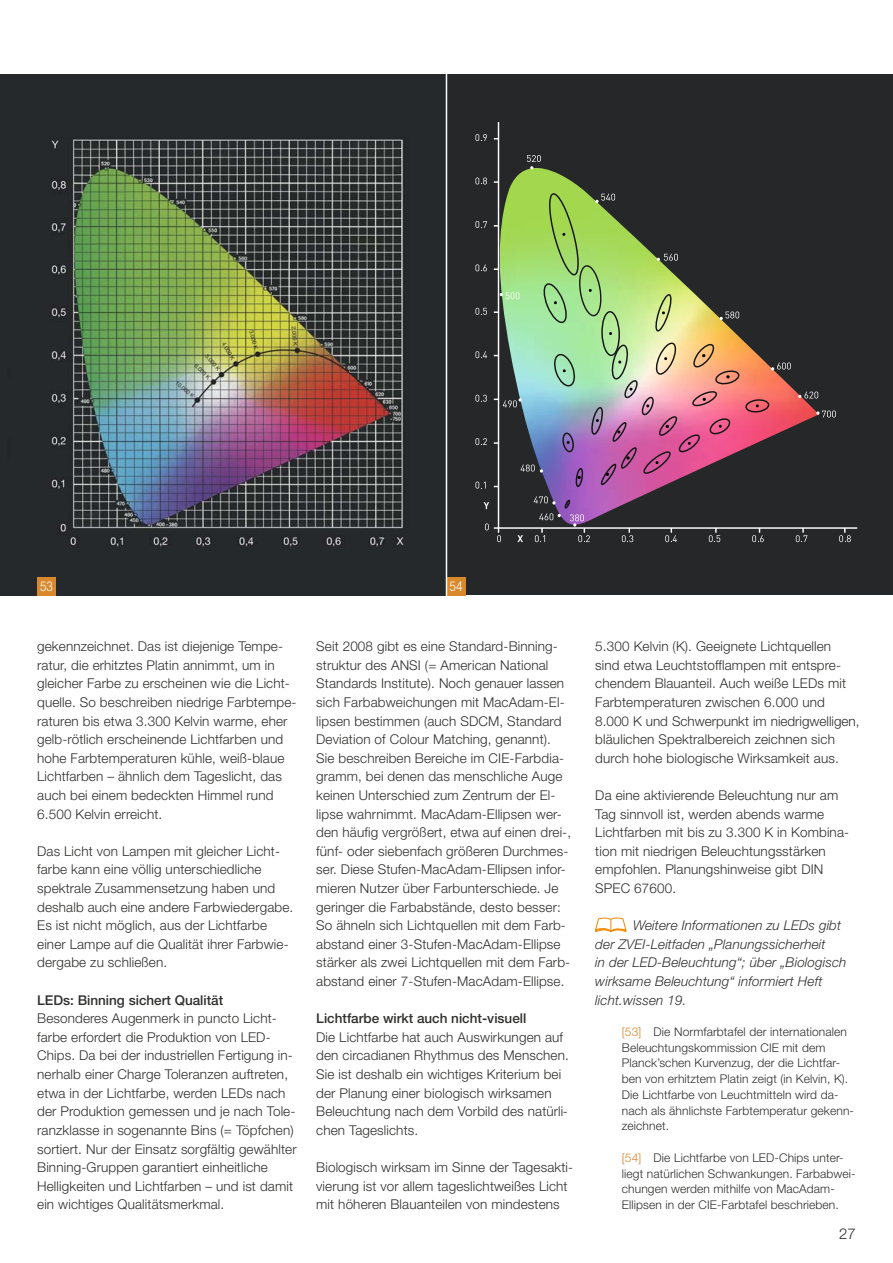
<style>
.page{position:relative;width:893px;height:1263px;background:#fff}
.page>*{position:absolute;margin:0;border:0;box-sizing:border-box;transform-origin:0 0}
.t1{font:300 15px "Helvetica Neue LT Pro";color:#2f2f2e}
.t2{font:300 13.5px/18.6px "Helvetica Neue LT Pro";letter-spacing:.01em;color:#2f2f2e}
.t3{font:italic 300 13.5px/18.6px "Helvetica Neue LT Pro";letter-spacing:.01em;color:#2f2f2e}
.t4{font:500 13.5px "Helvetica Neue LT Pro";color:#2f2f2e}
.t5{font:300 condensed 13.5px "Helvetica Neue LT Pro";color:#fff}
.t6{font:300 12px/15.8px "Helvetica Neue LT Pro";letter-spacing:.01em;color:#2f2f2e}
.s1{color:#d9882b}
</style>
<div class="page">
<svg style="left:601px;top:917px;width:20px;height:1px"></svg>
<svg style="left:595px;top:918px;width:31px;height:14px"></svg>
<img style="left:0;top:74px;width:446px;height:521px">
<div style="left:446px;top:74px;width:447px;height:521px;background:#252728"></div>
<img style="left:497px;top:168px;width:322px;height:358px">
<hr style="left:498px;top:122px;width:1px;height:411px;background:#fff">
<hr style="left:494px;top:527px;width:363px;height:2px;background:#fff">
<svg style="left:527px;top:155px;width:14px;height:14px"></svg>
<svg style="left:816px;top:410px;width:20px;height:7px"></svg>
<svg style="left:798px;top:392px;width:20px;height:6px"></svg>
<img style="left:494px;top:193px;width:297px;height:295px">
<svg style="left:497px;top:535px;width:4px;height:7px"></svg>
<svg style="left:485px;top:523px;width:4px;height:7px"></svg>
<svg style="left:475px;top:482px;width:11px;height:7px"></svg>
<svg style="left:534px;top:496px;width:56px;height:46px"></svg>
<svg style="left:475px;top:438px;width:12px;height:7px"></svg>
<svg style="left:622px;top:528px;width:11px;height:14px"></svg>
<svg style="left:475px;top:395px;width:12px;height:7px"></svg>
<svg style="left:665px;top:528px;width:12px;height:14px"></svg>
<svg style="left:475px;top:351px;width:12px;height:7px"></svg>
<svg style="left:517px;top:535px;width:6px;height:7px"></svg>
<svg style="left:484px;top:502px;width:5px;height:7px"></svg>
<svg style="left:709px;top:528px;width:11px;height:14px"></svg>
<svg style="left:475px;top:308px;width:12px;height:7px"></svg>
<svg style="left:752px;top:528px;width:12px;height:14px"></svg>
<svg style="left:475px;top:264px;width:12px;height:7px"></svg>
<svg style="left:796px;top:528px;width:11px;height:14px"></svg>
<svg style="left:475px;top:221px;width:12px;height:7px"></svg>
<svg style="left:839px;top:528px;width:12px;height:14px"></svg>
<svg style="left:475px;top:177px;width:12px;height:8px"></svg>
<svg style="left:475px;top:134px;width:12px;height:7px"></svg>
<div style="left:37px;top:577px;width:19px;height:19px;background:#d9882b"></div>
<div style="left:447px;top:577px;width:18px;height:18px;background:#d9882b"></div>
<hr style="left:446px;top:60px;width:1px;height:541px;background:#fff">
<p class="t5" style="left:40px;top:581px;width:14px">53</p>
<p class="t5" style="left:450px;top:581px;width:14px">54</p>
<p class="t2" style="left:37px;top:638px;width:261px">gekennzeichnet. Das ist diejenige Tempe&shy;ratur, die erhitztes Platin annimmt, um in gleicher Farbe zu erscheinen wie die Licht&shy;quelle. So beschreiben niedrige Farbtempe&shy;raturen bis etwa 3.300 Kelvin warme, eher gelb-rötlich erscheinende Lichtfarben und hohe Farbtemperaturen kühle, weiß-blaue Lichtfarben – ähnlich dem Tageslicht, das auch bei einem bedeckten Himmel rund 6.500 Kelvin erreicht.</p>
<p class="t2" style="left:37px;top:843px;width:258px">Das Licht von Lampen mit gleicher Licht&shy;farbe kann eine völlig unterschiedliche spektrale Zusammensetzung haben und deshalb auch eine andere Farbwiedergabe.<br>Es ist nicht möglich, aus der Lichtfarbe einer Lampe auf die Qualität ihrer Farbwie&shy;dergabe zu schließen.</p>
<p class="t4" style="left:37px;top:995px;width:188px">LEDs: Binning sichert Qualität</p>
<p class="t2" style="left:37px;top:1010px;width:261px">Besonderes Augenmerk in puncto Licht&shy;farbe erfordert die Produktion von LED-Chips. Da bei der industriellen Fertigung in&shy;nerhalb einer Charge Toleranzen auftreten, etwa in der Lichtfarbe, werden LEDs nach der Produktion gemessen und je nach Tole&shy;ranzklasse in sogenannte Bins (= Töpfchen) sortiert. Nur der Einsatz sorgfältig gewählter Binning-Gruppen garantiert einheitliche Helligkeiten und Lichtfarben – und ist damit ein wichtiges Qualitätsmerkmal.</p>
<p class="t2" style="left:316px;top:638px;width:256px">Seit 2008 gibt es eine Standard-Binning - struktur des ANSI (= American National Standards Institute). Noch genauer lassen sich Farbabweichungen mit MacAdam-El&shy;lipsen bestimmen (auch SDCM, Standard Deviation of Colour Matching, genannt).<br>Sie beschreiben Bereiche im CIE-Farbdia&shy;gramm, bei denen das menschliche Auge keinen Unterschied zum Zentrum der El&shy;lipse wahrnimmt. MacAdam-Ellipsen wer&shy;den häufig vergrößert, etwa auf einen drei-, fünf- oder siebenfach größeren Durchmes&shy;ser. Diese Stufen-MacAdam-Ellipsen infor&shy;mieren Nutzer über Farbunterschiede. Je geringer die Farbabstände, desto besser:<br>So ähneln sich Lichtquellen mit dem Farb&shy;abstand einer 3-Stufen-MacAdam-Ellipse stärker als zwei Lichtquellen mit dem Farb&shy;abstand einer 7-Stufen-MacAdam-Ellipse.</p>
<p class="t4" style="left:316px;top:1014px;width:212px">Lichtfarbe wirkt auch nicht-visuell</p>
<p class="t2" style="left:316px;top:1029px;width:254px">Die Lichtfarbe hat auch Auswirkungen auf den circadianen Rhythmus des Menschen.<br>Sie ist deshalb ein wichtiges Kriterium bei der Planung einer biologisch wirksamen Beleuchtung nach dem Vorbild des natürli&shy;chen Tageslichts.</p>
<p class="t2" style="left:316px;top:1159px;width:258px">Biologisch wirksam im Sinne der Tagesakti&shy;vierung ist vor allem tageslichtweißes Licht mit höheren Blauanteilen von mindestens</p>
<p class="t2" style="left:595px;top:638px;width:266px">5.300 Kelvin (K). Geeignete Lichtquellen<br>sind etwa Leuchtstofflampen mit entspre&shy;chendem Blauanteil. Auch weiße LEDs mit Farbtemperaturen zwischen 6.000 und 8.000 K und Schwerpunkt im niedrigwelligen, bläulichen Spektralbereich zeichnen sich durch hohe biologische Wirksamkeit aus.</p>
<p class="t2" style="left:595px;top:787px;width:255px">Da eine aktivierende Beleuchtung nur am Tag sinnvoll ist, werden abends warme Lichtfarben mit bis zu 3.300 K in Kombina&shy;tion mit niedrigen Beleuchtungsstärken empfohlen. Planungshinweise gibt DIN SPEC 67600.</p>
<p class="t3" style="left:595px;top:917px;width:253px;text-indent:38px">Weitere Informationen zu LEDs gibt der ZVEI-Leitfaden „Planungssicherheit<br>in der LED-Beleuchtung“; über „Biologisch wirksame Beleuchtung“ informiert Heft licht.wissen 19.</p>
<p class="t6" style="left:622px;top:1025px;width:234px"><span class="s1">[53]</span> Die Normfarbtafel der internationalen Beleuchtungskommission CIE mit dem Planck’schen Kurvenzug, der die Lichtfar&shy;ben von erhitztem Platin zeigt (in Kelvin, K).<br>Die Lichtfarbe von Leuchtmitteln wird da&shy;nach als ähnlichste Farbtemperatur gekenn&shy;zeichnet.</p>
<p class="t6" style="left:622px;top:1151px;width:235px"><span class="s1">[54]</span> Die Lichtfarbe von LED-Chips unter&shy;liegt natürlichen Schwankungen. Farbabwei&shy;chungen werden mithilfe von MacAdam-Ellipsen in der CIE-Farbtafel beschrieben.</p>
<p class="t1" style="left:839px;top:1228px;width:18px">27</p>
</div>
